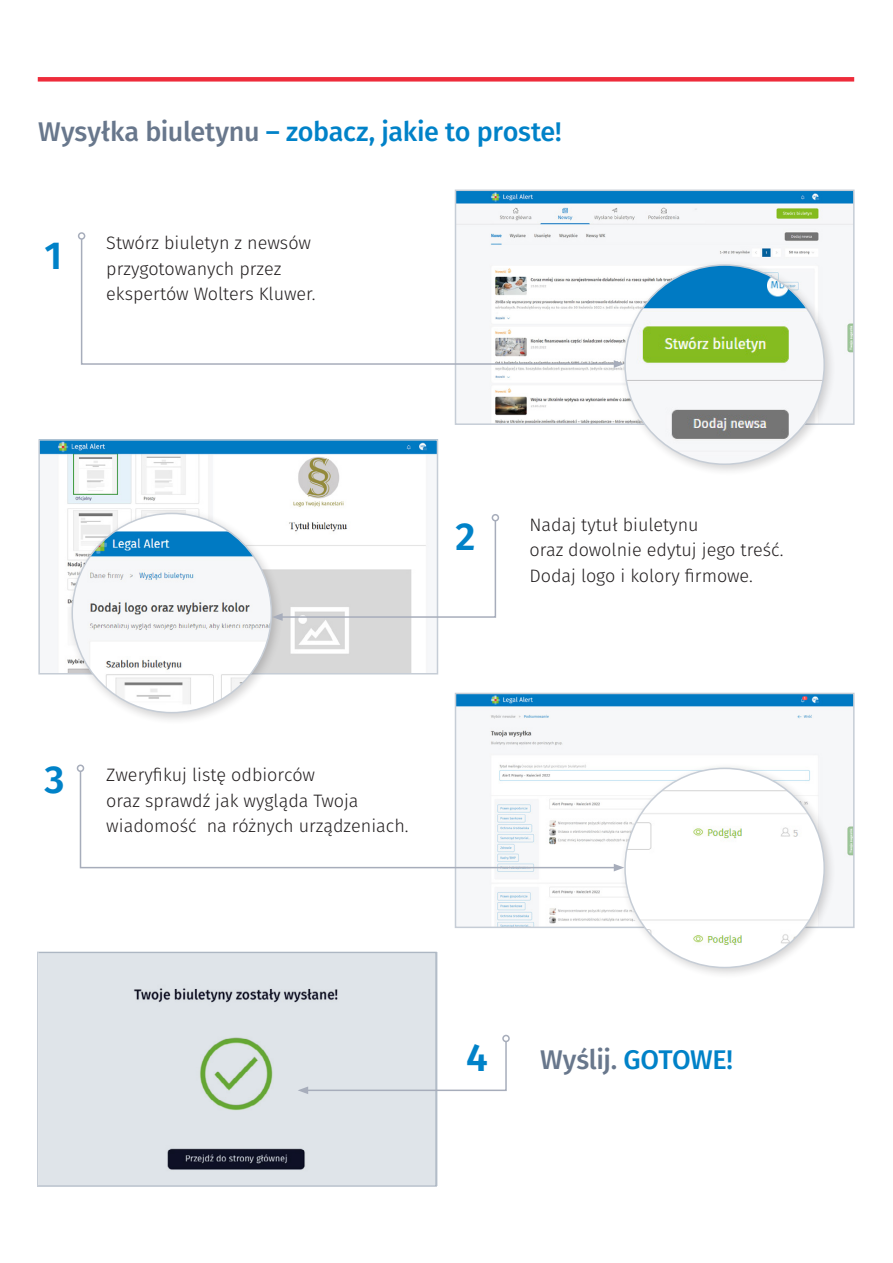
<style>
.page{position:relative;width:893px;height:1263px;background:#fff}
.page>*{position:absolute;margin:0;border:0;box-sizing:border-box;transform-origin:0 0}
.t1{font:600 39px "Fira Sans";color:#0082c8}
.t2{font:500 27px "Fira Sans";letter-spacing:-.015em;color:#0082c8}
.t3{font:500 27px "Fira Sans";letter-spacing:-.015em;color:#68778c}
.t4{font:300 18px/25.5px "Fira Sans";color:#231f20}
.s1{color:#68778c}
.s2{color:#0082c8}
</style>
<div class="page">
<div style="left:38px;top:77px;width:816px;height:5px;background:#ee2c3b"></div>
<img style="left:458px;top:193px;width:394px;height:229px">
<div style="left:455px;top:190px;width:400px;height:235px;border:2px solid #c6cdd6"></div>
<div style="left:619px;top:259px;width:217px;height:217px;background:#231f20;opacity:.2"></div>
<img style="left:625px;top:265px;width:199px;height:199px;border-radius:100px">
<img style="left:458px;top:696px;width:394px;height:229px">
<div style="left:455px;top:693px;width:400px;height:235px;border:2px solid #c6cdd6"></div>
<div style="left:619px;top:762px;width:217px;height:218px;background:#231f20;opacity:.2"></div>
<img style="left:625px;top:768px;width:199px;height:199px;border-radius:100px">
<img style="left:41px;top:442px;width:394px;height:229px">
<div style="left:38px;top:439px;width:400px;height:235px;border:2px solid #c6cdd6"></div>
<div style="left:66px;top:507px;width:218px;height:218px;background:#231f20;opacity:.2"></div>
<img style="left:72px;top:513px;width:199px;height:200px;border-radius:100px">
<img style="left:40px;top:954px;width:394px;height:230px">
<div style="left:37px;top:951px;width:400px;height:236px;border:2px solid #c6cdd6"></div>
<svg style="left:80px;top:237px;width:538px;height:128px"></svg>
<div style="left:78px;top:232px;width:7px;height:8px;border:2px solid #a7adbb;border-radius:50%"></div>
<svg style="left:614px;top:360px;width:10px;height:8px"></svg>
<svg style="left:79px;top:770px;width:539px;height:99px"></svg>
<div style="left:77px;top:764px;width:7px;height:8px;border:2px solid #a7adbb;border-radius:50%"></div>
<svg style="left:614px;top:864px;width:10px;height:7px"></svg>
<div style="left:492px;top:514px;width:7px;height:7px;border:2px solid #a7adbb;border-radius:50%"></div>
<svg style="left:272px;top:519px;width:225px;height:102px"></svg>
<div style="left:502px;top:1035px;width:8px;height:7px;border:2px solid #a7adbb;border-radius:50%"></div>
<svg style="left:298px;top:1040px;width:209px;height:54px"></svg>
<h2 class="t2" style="left:38px;top:110px;width:525px"><span class="s1">Wysyłka biuletynu</span> – zobacz, jakie to proste!</h2>
<h1 class="t1" style="left:44px;top:223px;width:19px">1</h1>
<p class="t4" style="left:106px;top:230px;width:211px">Stwórz biuletyn z newsów przygotowanych przez ekspertów Wolters Kluwer.</p>
<h1 class="t1" style="left:455px;top:505px;width:21px">2</h1>
<p class="t4" style="left:529px;top:512px;width:256px">Nadaj tytuł biuletynu<br>oraz dowolnie edytuj jego treść.<br>Dodaj logo i kolory firmowe.</p>
<h1 class="t1" style="left:44px;top:747px;width:22px">3</h1>
<p class="t4" style="left:106px;top:762px;width:304px">Zweryfikuj listę odbiorców<br>oraz sprawdź jak wygląda Twoja wiadomość na różnych urządzeniach.</p>
<h1 class="t1" style="left:466px;top:1025px;width:23px">4</h1>
<h2 class="t3" style="left:540px;top:1038px;width:194px">Wyślij. <span class="s2">GOTOWE!</span></h2>
</div>
